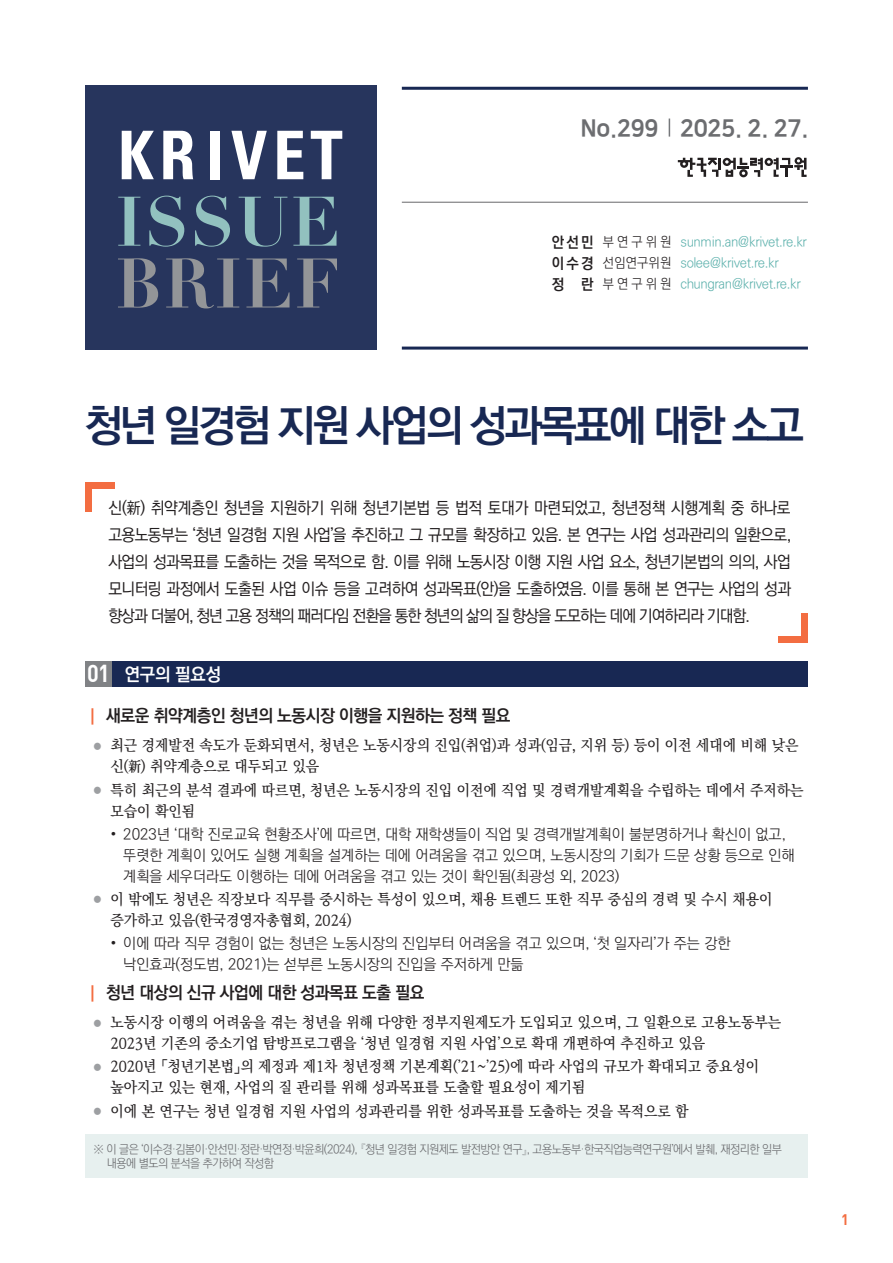
<style>
.page{position:relative;width:893px;height:1263px;background:#fff}
.page>*{position:absolute;margin:0;border:0;box-sizing:border-box;transform-origin:0 0}
.t1{font:700 43.2px "Ko Pub World Dotum";letter-spacing:-.07em;color:#182853}
.t2{font:24px "Nanum Square EB";letter-spacing:-.02em;color:#6c6d70;scale:.95 1}
.t3{font:700 18px "Ko Pub World Dotum";letter-spacing:-.01em;color:#fff}
.t4{font:700 17.25px "Ko Pub World Dotum";letter-spacing:-.025em;color:#231f20}
.t5{font:500 16.5px/27px "Ko Pub World Dotum";letter-spacing:-.06em;color:#231f20;text-align:justify;scale:.96 1}
.t6{font:500 15px/21px "Ko Pub World Batang";color:#231f20;scale:.95 1}
.t7{font:300 15px/21px "Ko Pub World Dotum";color:#231f20}
.t8{font:700 15px/21px "Ko Pub World Dotum";letter-spacing:.16em;color:#231f20;text-align:justify;scale:.95 1}
.t9{font:15px "Dinbol";color:#f36d41;scale:.95 1}
.t10{font:300 13.5px/21px "Ko Pub World Dotum";letter-spacing:-.03em;color:#59afaa}
.t11{font:300 13.5px/21px "Ko Pub World Dotum";letter-spacing:.24em;color:#231f20;text-align:justify;scale:.95 1}
.t12{font:300 12px/14.4px "Ko Pub World Dotum";letter-spacing:-.04em;color:#6c6d70}
.s1{font-family:"Dinbol";font-weight:400;font-size:24px}
.s2{color:#f36d41}
.s3{font-size:9px;color:#9d9fa2}
</style>
<div class="page">
<div style="left:85px;top:85px;width:291px;height:264px;background:#27355d"></div>
<svg style="left:311px;top:131px;width:31px;height:48px"></svg>
<svg style="left:277px;top:131px;width:26px;height:48px"></svg>
<svg style="left:163px;top:131px;width:30px;height:48px"></svg>
<svg style="left:122px;top:131px;width:32px;height:48px"></svg>
<div style="left:210px;top:131px;width:10px;height:48px;background:#fff"></div>
<svg style="left:231px;top:131px;width:36px;height:48px"></svg>
<hr style="left:402px;top:202px;width:406px;height:1px;background:#67676a">
<hr style="left:402px;top:87px;width:406px;height:3px;background:#182853">
<hr style="left:402px;top:347px;width:406px;height:3px;background:#182853">
<svg style="left:118px;top:258px;width:219px;height:50px"></svg>
<svg style="left:118px;top:196px;width:218px;height:51px"></svg>
<svg style="left:678px;top:157px;width:129px;height:20px"></svg>
<svg style="left:669px;top:119px;width:1px;height:18px"></svg>
<div style="left:778px;top:613px;width:30px;height:30px;background:#f36d41"></div>
<div style="left:771px;top:606px;width:30px;height:30px;background:#fff"></div>
<div style="left:85px;top:482px;width:30px;height:30px;background:#f36d41"></div>
<div style="left:92px;top:489px;width:30px;height:30px;background:#fff"></div>
<div style="left:85px;top:1134px;width:723px;height:44px;background:#e7f0ef"></div>
<div style="left:112px;top:662px;width:696px;height:25px;background:#182853"></div>
<div style="left:85px;top:662px;width:27px;height:25px;background:#808285"></div>
<h2 class="t2" style="left:580px;top:115px;width:242px">No.299 2025. 2. 27.</h2>
<p class="t11" style="left:603px;top:232px;width:73px">부연구위원 선임연구위원 부연구위원</p>
<p class="t8" style="left:552px;top:233px;width:46px">안선민 이수경 정 란</p>
<p class="t10" style="left:680px;top:232px;width:128px">sunmin.an@krivet.re.kr solee@krivet.re.kr chungran@krivet.re.kr</p>
<h1 class="t1" style="left:85px;top:394px;width:721px">청년 일경험 지원 사업의 성과목표에 대한 소고</h1>
<p class="t5" style="left:108px;top:495px;width:713px">신(新) 취약계층인 청년을 지원하기 위해 청년기본법 등 법적 토대가 마련되었고, 청년정책 시행계획 중 하나로 고용노동부는 ‘청년 일경험 지원 사업’을 추진하고 그 규모를 확장하고 있음. 본 연구는 사업 성과관리의 일환으로, 사업의 성과목표를 도출하는 것을 목적으로 함. 이를 위해 노동시장 이행 지원 사업 요소, 청년기본법의 의의, 사업 모니터링 과정에서 도출된 사업 이슈 등을 고려하여 성과목표(안)을 도출하였음. 이를 통해 본 연구는 사업의 성과 향상과 더불어, 청년 고용 정책의 패러다임 전환을 통한 청년의 삶의 질 향상을 도모하는 데에 기여하리라 기대함.</p>
<p class="t3" style="left:87px;top:661px;width:136px"><span class="s1">01</span> 연구의 필요성</p>
<p class="t4" style="left:89px;top:703px;width:423px"><span class="s2">|</span> 새로운 취약계층인 청년의 노동시장 이행을 지원하는 정책 필요</p>
<p class="t6" style="left:111px;top:735px;width:725px;text-indent:-17px"><span class="s3">●</span> 최근 경제발전 속도가 둔화되면서, 청년은 노동시장의 진입(취업)과 성과(임금, 지위 등) 등이 이전 세대에 비해 낮은 신(新) 취약계층으로 대두되고 있음</p>
<p class="t6" style="left:111px;top:779px;width:731px;text-indent:-17px"><span class="s3">●</span> 특히 최근의 분석 결과에 따르면, 청년은 노동시장의 진입 이전에 직업 및 경력개발계획을 수립하는 데에서 주저하는 모습이 확인됨</p>
<p class="t7" style="left:123px;top:824px;width:673px;text-indent:-13px">• 2023년 ‘대학 진로교육 현황조사’에 따르면, 대학 재학생들이 직업 및 경력개발계획이 불분명하거나 확신이 없고, 뚜렷한 계획이 있어도 실행 계획을 설계하는 데에 어려움을 겪고 있으며, 노동시장의 기회가 드문 상황 등으로 인해 계획을 세우더라도 이행하는 데에 어려움을 겪고 있는 것이 확인됨(최광성 외, 2023)</p>
<p class="t6" style="left:111px;top:889px;width:698px;text-indent:-17px"><span class="s3">●</span> 이 밖에도 청년은 직장보다 직무를 중시하는 특성이 있으며, 채용 트렌드 또한 직무 중심의 경력 및 수시 채용이 증가하고 있음(한국경영자총협회, 2024)</p>
<p class="t7" style="left:123px;top:933px;width:609px;text-indent:-13px">• 이에 따라 직무 경험이 없는 청년은 노동시장의 진입부터 어려움을 겪고 있으며, ‘첫 일자리’가 주는 강한 낙인효과(정도범, 2021)는 섣부른 노동시장의 진입을 주저하게 만듦</p>
<p class="t4" style="left:89px;top:980px;width:337px"><span class="s2">|</span> 청년 대상의 신규 사업에 대한 성과목표 도출 필요</p>
<p class="t6" style="left:111px;top:1012px;width:707px;text-indent:-17px"><span class="s3">●</span> 노동시장 이행의 어려움을 겪는 청년을 위해 다양한 정부지원제도가 도입되고 있으며, 그 일환으로 고용노동부는<br>2023년 기존의 중소기업 탐방프로그램을 ‘청년 일경험 지원 사업’으로 확대 개편하여 추진하고 있음</p>
<p class="t6" style="left:111px;top:1056px;width:684px;text-indent:-17px"><span class="s3">●</span> 2020년 「청년기본법」의 제정과 제1차 청년정책 기본계획(’21~’25)에 따라 사업의 규모가 확대되고 중요성이 높아지고 있는 현재, 사업의 질 관리를 위해 성과목표를 도출할 필요성이 제기됨</p>
<p class="t6" style="left:94px;top:1100px;width:628px"><span class="s3">●</span> 이에 본 연구는 청년 일경험 지원 사업의 성과관리를 위한 성과목표를 도출하는 것을 목적으로 함</p>
<p class="t12" style="left:107px;top:1142px;width:676px;text-indent:-13px">※ 이 글은 ‘이수경·김봄이·안선민·정란·박연정·박윤희(2024), 『청년 일경험 지원제도 발전방안 연구』, 고용노동부·한국직업능력연구원’에서 발췌, 재정리한 일부 내용에 별도의 분석을 추가하여 작성함</p>
<p class="t9" style="left:841px;top:1209px;width:10px">1</p>
</div>
